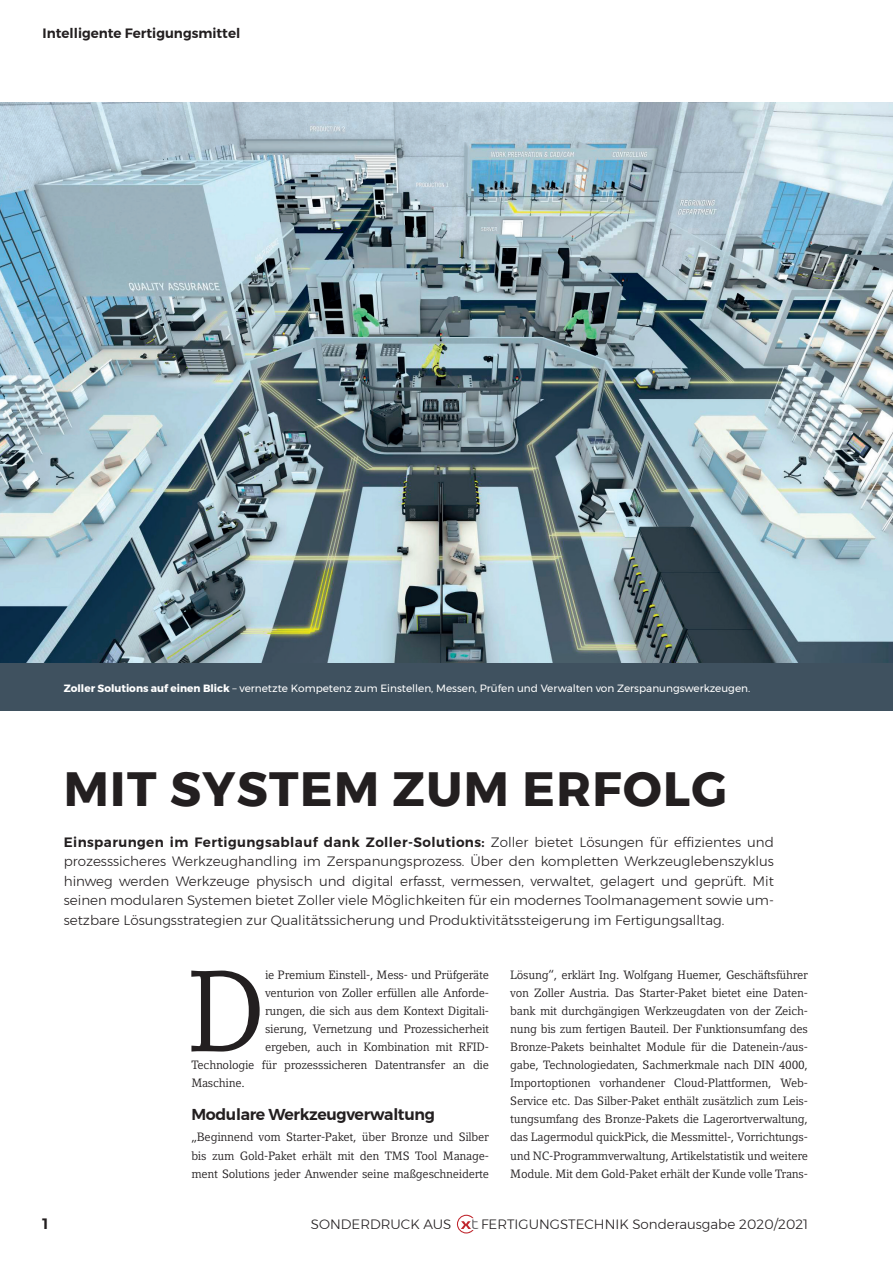
<style>
.page{position:relative;width:893px;height:1263px;background:#fff}
.page>*{position:absolute;margin:0;border:0;box-sizing:border-box;transform-origin:0 0}
.t1{font:114.45px "Compatil Letter LT Pro";color:#231f20}
.t2{font:700 48px "Montserrat";letter-spacing:.03em;color:#231f20}
.t3{font:600 15.75px "Montserrat";letter-spacing:-.02em;color:#231f20}
.t4{font:600 15px "Montserrat";color:#231f20}
.t5{font:300 13.5px/19.5px "Montserrat";color:#231f20;text-align:justify}
.t6{font:600 13.5px "Montserrat";color:#231f20}
.t7{font:12px/18px "Compatil Letter LT Pro";letter-spacing:-.02em;color:#231f20;text-align:justify}
.t8{font:10.5px "Montserrat";color:#fff}
.s1{font-weight:700}
.s2{font-weight:600}
</style>
<div class="page">
<svg style="left:457px;top:1215px;width:22px;height:18px"></svg>
<img style="left:0;top:102px;width:893px;height:561px">
<div style="left:0;top:663px;width:893px;height:48px;background:#3f515f"></div>
<p class="t6" style="left:43px;top:23px;width:199px">Intelligente Fertigungsmittel</p>
<p class="t8" style="left:64px;top:680px;width:688px"><span class="s1">Zoller Solutions auf einen Blick</span> – vernetzte Kompetenz zum Einstellen, Messen, Prüfen und Verwalten von Zerspanungswerkzeugen.</p>
<h2 class="t2" style="left:64px;top:750px;width:665px">MIT SYSTEM ZUM ERFOLG</h2>
<p class="t5" style="left:64px;top:832px;width:712px"><span class="s2">Einsparungen im Fertigungsablauf dank Zoller-Solutions:</span> Zoller bietet Lösungen für effizientes und prozesssicheres Werkzeughandling im Zerspanungsprozess. Über den kompletten Werkzeuglebenszyklus hinweg werden Werkzeuge physisch und digital erfasst, vermessen, verwaltet, gelagert und geprüft. Mit seinen modularen Systemen bietet Zoller viele Möglichkeiten für ein modernes Toolmanagement sowie um&shy;setzbare Lösungsstrategien zur Qualitätssicherung und Produktivitätssteigerung im Fertigungsalltag.</p>
<h1 class="t1" style="left:186px;top:945px;width:83px">D</h1>
<p class="t7" style="left:265px;top:966px;width:225px">ie Premium Einstell-, Mess- und Prüfgeräte</p>
<p class="t7" style="left:265px;top:984px;width:225px">venturion von Zoller erfüllen alle Anforde-</p>
<p class="t7" style="left:265px;top:1002px;width:225px">rungen, die sich aus dem Kontext Digitali-</p>
<p class="t7" style="left:265px;top:1020px;width:225px">sierung, Vernetzung und Prozessicherheit</p>
<p class="t7" style="left:265px;top:1038px;width:226px">ergeben, auch in Kombination mit RFID-</p>
<p class="t7" style="left:191px;top:1056px;width:299px">Technologie für prozesssicheren Datentransfer an die</p>
<p class="t7" style="left:191px;top:1074px;width:55px">Maschine.</p>
<h3 class="t3" style="left:191px;top:1102px;width:245px">Modulare Werkzeugverwaltung</h3>
<p class="t7" style="left:191px;top:1128px;width:299px">„Beginnend vom Starter-Paket, über Bronze und Silber bis zum Gold-Paket erhält mit den TMS Tool Manage&shy;ment Solutions jeder Anwender seine maßgeschneiderte</p>
<p class="t7" style="left:510px;top:966px;width:299px">Lösung“, erklärt Ing. Wolfgang Huemer, Geschäftsführer von Zoller Austria. Das Starter-Paket bietet eine Daten&shy;bank mit durchgängigen Werkzeugdaten von der Zeich&shy;nung bis zum fertigen Bauteil. Der Funktionsumfang des Bronze-Pakets beinhaltet Module für die Datenein-/aus&shy;gabe, Technologiedaten, Sachmerkmale nach DIN 4000, Importoptionen vorhandener Cloud-Plattformen, Web-Service etc. Das Silber-Paket enthält zusätzlich zum Leis&shy;tungsumfang des Bronze-Pakets die Lagerortverwaltung, das Lagermodul quickPick, die Messmittel-, Vorrichtungs&shy;und NC-Programmverwaltung, Artikelstatistik und weitere Module. Mit dem Gold-Paket erhält der Kunde volle Trans-</p>
<p class="t4" style="left:43px;top:1212px;width:7px">1</p>
<p class="t5" style="left:311px;top:1214px;width:142px">SONDERDRUCK AUS</p>
<p class="t5" style="left:481px;top:1214px;width:328px">FERTIGUNGSTECHNIK Sonderausgabe 2020/2021</p>
</div>
